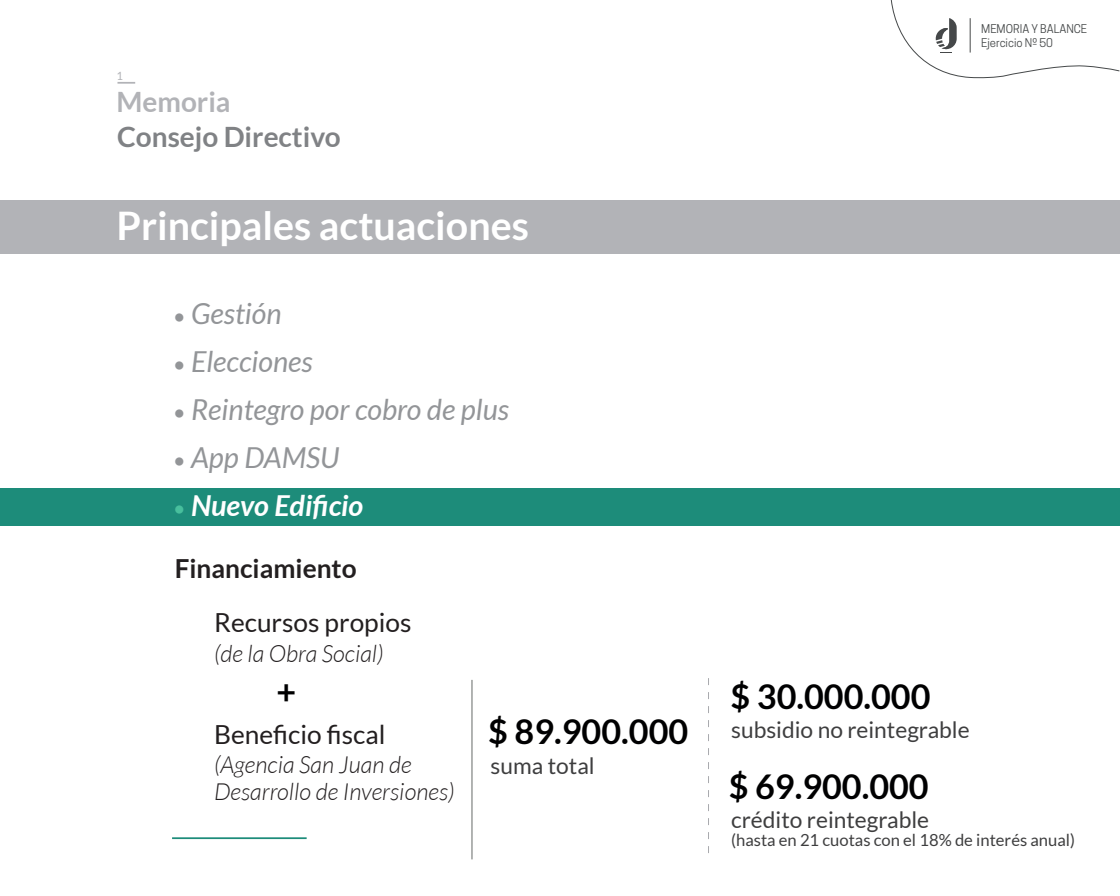
<style>
.page{position:relative;width:1120px;height:896px;background:#fff}
.page>*{position:absolute;margin:0;border:0;box-sizing:border-box;transform-origin:0 0}
.t1{font:700 39.38px "Lato";color:#fff}
.t2{font:700 34.12px "Lato";color:#000001}
.t3{font:italic 28.88px "Lato";color:#939598}
.t4{font:italic 700 28.88px "Lato";color:#fff}
.t5{font:700 28px "Lato";color:#808285}
.t6{font:700 28px "Lato";color:#b2b3b7}
.t7{font:26.25px "Lato";color:#231f20}
.t8{font:700 26.25px "Lato";color:#231f20}
.t9{font:italic 300 23.62px/26.2px "Lato";color:#231f20}
.t10{font:22.75px "Lato";color:#3e3e3f}
.t11{font:16.62px "Lato";color:#3e3e3f}
.t12{font:11.38px/14px "Cooper Hewitt";color:#454849}
.t13{font:11.38px "Lato";color:#b2b3b7}
.s1{font-size:21.88px}
.s2{font-weight:400;font-size:21.88px;color:#48bf9d}
</style>
<div class="page">
<div style="left:0;top:488px;width:1119px;height:37px;background:#1d8c7a"></div>
<div style="left:0;top:200px;width:1119px;height:53px;background:#b2b3b7"></div>
<svg style="left:117px;top:82px;width:18px;height:2px"></svg>
<svg style="left:891px;top:0;width:229px;height:78px"></svg>
<hr style="left:172px;top:837px;width:135px;height:2px;background:#1d8c7a">
<hr style="left:472px;top:680px;width:1px;height:179px;background:#666968">
<svg style="left:708px;top:678px;width:1px;height:175px"></svg>
<p class="t13" style="left:116px;top:70px;width:8px">1</p>
<p class="t6" style="left:116px;top:86px;width:116px">Memoria</p>
<p class="t5" style="left:117px;top:120px;width:225px">Consejo Directivo</p>
<h1 class="t1" style="left:116px;top:203px;width:414px">Principales actuaciones</h1>
<p class="t3" style="left:173px;top:297px;width:110px"><span class="s1">•</span> Gestión</p>
<p class="t3" style="left:173px;top:345px;width:142px"><span class="s1">•</span> Elecciones</p>
<p class="t3" style="left:173px;top:393px;width:338px"><span class="s1">•</span> Reintegro por cobro de plus</p>
<p class="t3" style="left:173px;top:441px;width:168px"><span class="s1">•</span> App DAMSU</p>
<p class="t4" style="left:173px;top:489px;width:192px"><span class="s2">•</span> Nuevo Edificio</p>
<p class="t8" style="left:175px;top:554px;width:183px">Financiamiento</p>
<p class="t7" style="left:214px;top:608px;width:199px">Recursos propios</p>
<p class="t9" style="left:214px;top:641px;width:171px">(de la Obra Social)</p>
<h2 class="t2" style="left:276px;top:672px;width:21px">+</h2>
<p class="t7" style="left:214px;top:720px;width:173px">Beneficio fiscal</p>
<p class="t9" style="left:214px;top:753px;width:242px">(Agencia San Juan de<br>Desarrollo de Inversiones)</p>
<h2 class="t2" style="left:488px;top:712px;width:202px">$ 89.900.000</h2>
<p class="t10" style="left:491px;top:753px;width:106px">suma total</p>
<p class="t12" style="left:981px;top:21px;width:107px">MEMORIA Y BALANCE<br>Ejercicio Nº 50</p>
<h2 class="t2" style="left:730px;top:677px;width:202px">$ 30.000.000</h2>
<p class="t10" style="left:731px;top:717px;width:240px">subsidio no reintegrable</p>
<h2 class="t2" style="left:729px;top:767px;width:202px">$ 69.900.000</h2>
<p class="t10" style="left:731px;top:807px;width:200px">crédito reintegrable</p>
<p class="t11" style="left:731px;top:831px;width:345px">(hasta en 21 cuotas con el 18% de interés anual)</p>
</div>
